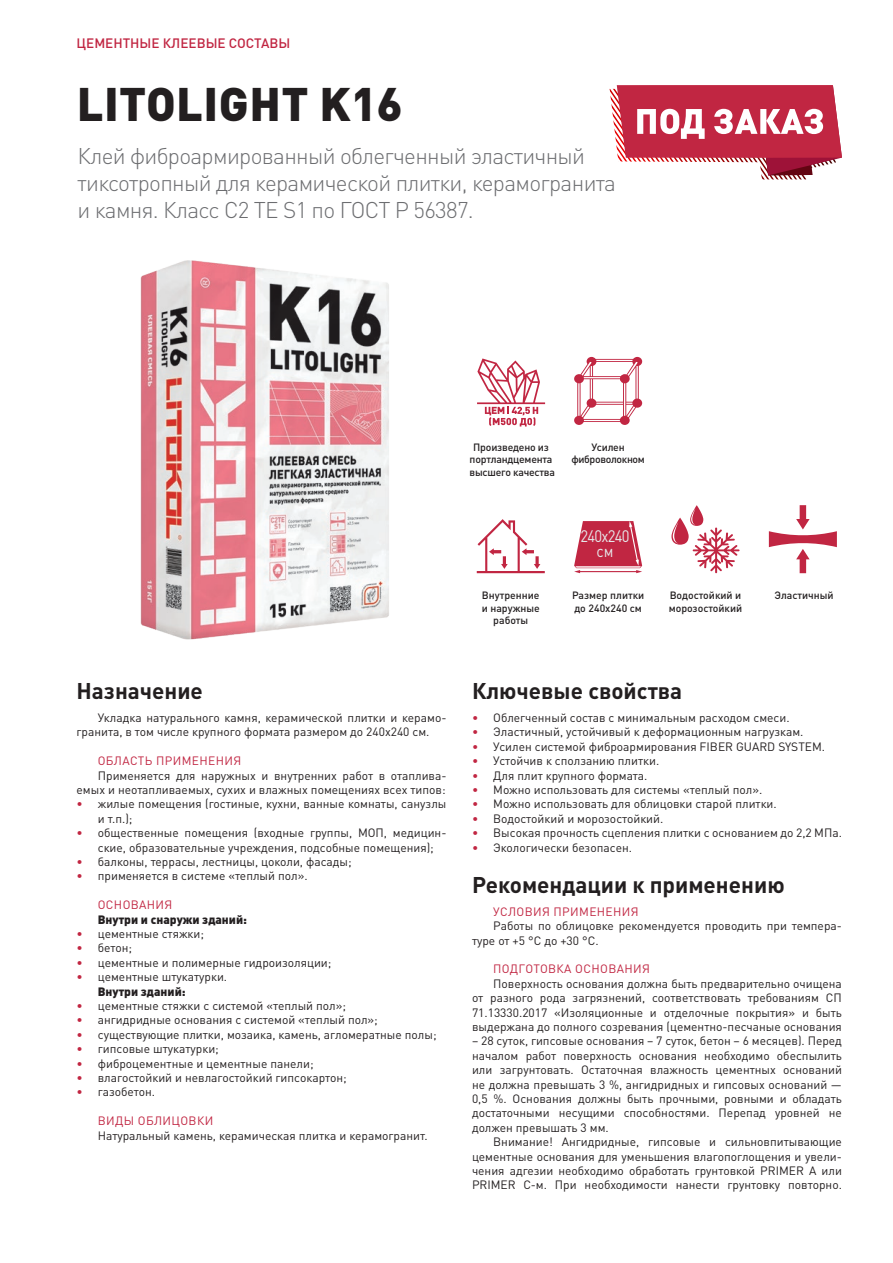
<style>
.page{position:relative;width:893px;height:1263px;background:#fff}
.page>*{position:absolute;margin:0;border:0;box-sizing:border-box;transform-origin:0 0}
.Название_продукта{font:900 46.5px "DIN Pro";letter-spacing:.01em;color:#231f20}
.Аннотация{font:300 22.5px/27px "DIN Pro";letter-spacing:-.03em;color:#6c6d70}
.Заголовок{font:700 22.5px "DIN Pro";color:#231f20}
.Малая_таблица{font:16.5px "DIN Pro";letter-spacing:-.05em;color:#e6e7e9;scale:.9 1}
.Группа_продуктов{font:500 13.5px "DIN Pro";color:#c12642}
.Основной_текст{font:12px/14.4px "DIN Pro";color:#231f20}
.Подзаголовок{font:12px "DIN Pro";letter-spacing:.03em;color:#c12642}
.Основной_текст-2{font:900 12px "DIN Pro";color:#231f20}
.Табл__текст__medium{font:500 10.5px/12.6px "DIN Pro";letter-spacing:-.01em;color:#231f20}
.Табл__текст__medium-2{font:500 10.5px/12.6px "DIN Pro";letter-spacing:-.03em;color:#231f20;text-align:center}
.s1{color:#c12642}
</style>
<div class="page">
<img style="left:140px;top:260px;width:249px;height:380px">
<svg style="left:769px;top:505px;width:68px;height:68px"></svg>
<svg style="left:574px;top:521px;width:68px;height:52px;background:#ce566c"></svg>
<svg style="left:477px;top:519px;width:68px;height:54px"></svg>
<svg style="left:671px;top:505px;width:68px;height:68px"></svg>
<svg style="left:610px;top:85px;width:232px;height:94px"></svg>
<svg style="left:477px;top:358px;width:68px;height:68px"></svg>
<svg style="left:574px;top:357px;width:68px;height:68px"></svg>
<p class="Группа_продуктов" style="left:77px;top:34px;width:215px">ЦЕМЕНТНЫЕ КЛЕЕВЫЕ СОСТАВЫ</p>
<p class="Название_продукта" style="left:77px;top:72px;width:327px">LITOLIGHT K16</p>
<p class="Аннотация" style="left:78px;top:140px;width:540px">Клей фиброармированный облегченный эластичный тиксотропный для керамической плитки, керамогранита и камня. Класс С2 TE S1 по ГОСТ Р 56387.</p>
<p class="Табл__текст__medium" style="left:470px;top:440px;width:87px;text-align:center">Произведено из портландцемента высшего качества</p>
<p class="Табл__текст__medium-2" style="left:571px;top:440px;width:75px">Усилен фиброволокном</p>
<p class="Малая_таблица" style="left:580px;top:525px;width:56px">240х240</p>
<p class="Малая_таблица" style="left:597px;top:540px;width:20px">см</p>
<p class="Заголовок" style="left:77px;top:672px;width:128px">Назначение</p>
<p class="Основной_текст" style="left:77px;top:710px;width:371px;text-indent:21px">Укладка натурального камня, керамической плитки и керамо&shy;гранита, в том числе крупного формата размером до 240х240 см.</p>
<p class="Подзаголовок" style="left:98px;top:753px;width:145px">ОБЛАСТЬ ПРИМЕНЕНИЯ</p>
<p class="Основной_текст" style="left:77px;top:767px;width:371px;text-align:right">Применяется для наружных и внутренних работ в отаплива&shy;емых и неотапливаемых, сухих и влажных помещениях всех типов:</p>
<p class="Основной_текст" style="left:98px;top:796px;width:350px;text-indent:-21px"><span class="s1">•</span> жилые помещения (гостиные, кухни, ванные комнаты, санузлы и т.п.);</p>
<p class="Основной_текст" style="left:98px;top:825px;width:350px;text-indent:-21px"><span class="s1">•</span> общественные помещения (входные группы, МОП, медицин&shy;ские, образовательные учреждения, подсобные помещения);</p>
<p class="Основной_текст" style="left:77px;top:854px;width:277px"><span class="s1">•</span> балконы, террасы, лестницы, цоколи, фасады;</p>
<p class="Основной_текст" style="left:77px;top:868px;width:233px"><span class="s1">•</span> применяется в системе «теплый пол».</p>
<p class="Подзаголовок" style="left:98px;top:897px;width:76px">ОСНОВАНИЯ</p>
<p class="Основной_текст-2" style="left:98px;top:911px;width:151px">Внутри и снаружи зданий:</p>
<p class="Основной_текст" style="left:77px;top:926px;width:129px"><span class="s1">•</span> цементные стяжки;</p>
<p class="Основной_текст" style="left:77px;top:940px;width:57px"><span class="s1">•</span> бетон;</p>
<p class="Основной_текст" style="left:77px;top:955px;width:256px"><span class="s1">•</span> цементные и полимерные гидроизоляции;</p>
<p class="Основной_текст" style="left:77px;top:969px;width:152px"><span class="s1">•</span> цементные штукатурки.</p>
<p class="Основной_текст-2" style="left:98px;top:983px;width:89px">Внутри зданий:</p>
<p class="Основной_текст" style="left:77px;top:998px;width:271px"><span class="s1">•</span> цементные стяжки с системой «теплый пол»;</p>
<p class="Основной_текст" style="left:77px;top:1012px;width:303px"><span class="s1">•</span> ангидридные основания с системой «теплый пол»;</p>
<p class="Основной_текст" style="left:77px;top:1027px;width:361px"><span class="s1">•</span> существующие плитки, мозаика, камень, агломератные полы;</p>
<p class="Основной_текст" style="left:77px;top:1041px;width:144px"><span class="s1">•</span> гипсовые штукатурки;</p>
<p class="Основной_текст" style="left:77px;top:1055px;width:239px"><span class="s1">•</span> фиброцементные и цементные панели;</p>
<p class="Основной_текст" style="left:77px;top:1070px;width:272px"><span class="s1">•</span> влагостойкий и невлагостойкий гипсокартон;</p>
<p class="Основной_текст" style="left:77px;top:1084px;width:80px"><span class="s1">•</span> газобетон.</p>
<p class="Подзаголовок" style="left:98px;top:1113px;width:117px">ВИДЫ ОБЛИЦОВКИ</p>
<p class="Основной_текст" style="left:98px;top:1127px;width:331px">Натуральный камень, керамическая плитка и керамогранит.</p>
<p class="Табл__текст__medium" style="left:482px;top:588px;width:59px">Внутренние</p>
<p class="Табл__текст__medium" style="left:774px;top:588px;width:61px">Эластичный</p>
<p class="Табл__текст__medium" style="left:482px;top:601px;width:60px;text-align:center">и наружные работы</p>
<p class="Табл__текст__medium" style="left:572px;top:588px;width:74px">Размер плитки до 240х240 см</p>
<p class="Табл__текст__medium" style="left:669px;top:588px;width:75px">Водостойкий и морозостойкий</p>
<p class="Заголовок" style="left:472px;top:672px;width:212px">Ключевые свойства</p>
<p class="Основной_текст" style="left:472px;top:710px;width:319px"><span class="s1">•</span> Облегченный состав с минимальным расходом смеси.</p>
<p class="Основной_текст" style="left:472px;top:724px;width:333px"><span class="s1">•</span> Эластичный, устойчивый к деформационным нагрузкам.</p>
<p class="Основной_текст" style="left:472px;top:739px;width:355px"><span class="s1">•</span> Усилен системой фиброармирования FIBER GUARD SYSTEM.</p>
<p class="Основной_текст" style="left:472px;top:753px;width:189px"><span class="s1">•</span> Устойчив к сползанию плитки.</p>
<p class="Основной_текст" style="left:472px;top:767px;width:177px"><span class="s1">•</span> Для плит крупного формата.</p>
<p class="Основной_текст" style="left:472px;top:782px;width:292px"><span class="s1">•</span> Можно использовать для системы «теплый пол».</p>
<p class="Основной_текст" style="left:472px;top:796px;width:306px"><span class="s1">•</span> Можно использовать для облицовки старой плитки.</p>
<p class="Основной_текст" style="left:472px;top:811px;width:193px"><span class="s1">•</span> Водостойкий и морозостойкий.</p>
<p class="Основной_текст" style="left:472px;top:825px;width:371px"><span class="s1">•</span> Высокая прочность сцепления плитки с основанием до 2,2 МПа.</p>
<p class="Основной_текст" style="left:472px;top:839px;width:162px"><span class="s1">•</span> Экологически безопасен.</p>
<p class="Заголовок" style="left:472px;top:866px;width:314px">Рекомендации к применению</p>
<p class="Подзаголовок" style="left:493px;top:903px;width:147px">УСЛОВИЯ ПРИМЕНЕНИЯ</p>
<p class="Основной_текст" style="left:472px;top:918px;width:371px;text-indent:21px">Работы по облицовке рекомендуется проводить при темпера&shy;туре от +5 °С до +30 °С.</p>
<p class="Подзаголовок" style="left:493px;top:961px;width:158px">ПОДГОТОВКА ОСНОВАНИЯ</p>
<p class="Основной_текст" style="left:472px;top:976px;width:371px;text-align:justify;text-indent:21px">Поверхность основания должна быть предварительно очищена от разного рода загрязнений, соответствовать требованиям СП 71.13330.2017 «Изоляционные и отделочные покрытия» и быть выдержана до полного созревания (цементно-песчаные основания</p>
<p class="Основной_текст" style="left:472px;top:1033px;width:371px;text-align:justify">– 28 суток, гипсовые основания – 7 суток, бетон – 6 месяцев). Перед началом работ поверхность основания необходимо обеспылить или загрунтовать. Остаточная влажность цементных оснований не должна превышать 3 %, ангидридных и гипсовых оснований — 0,5 %. Основания должны быть прочными, ровными и обладать достаточными несущими способностями. Перепад уровней не должен превышать 3 мм.</p>
<p class="Основной_текст" style="left:472px;top:1134px;width:371px;text-align:justify;text-indent:21px">Внимание! Ангидридные, гипсовые и сильновпитывающие цементные основания для уменьшения влагопоглощения и увели&shy;чения адгезии необходимо обработать грунтовкой PRIMER A или PRIMER С-м. При необходимости нанести грунтовку повторно.</p>
</div>
